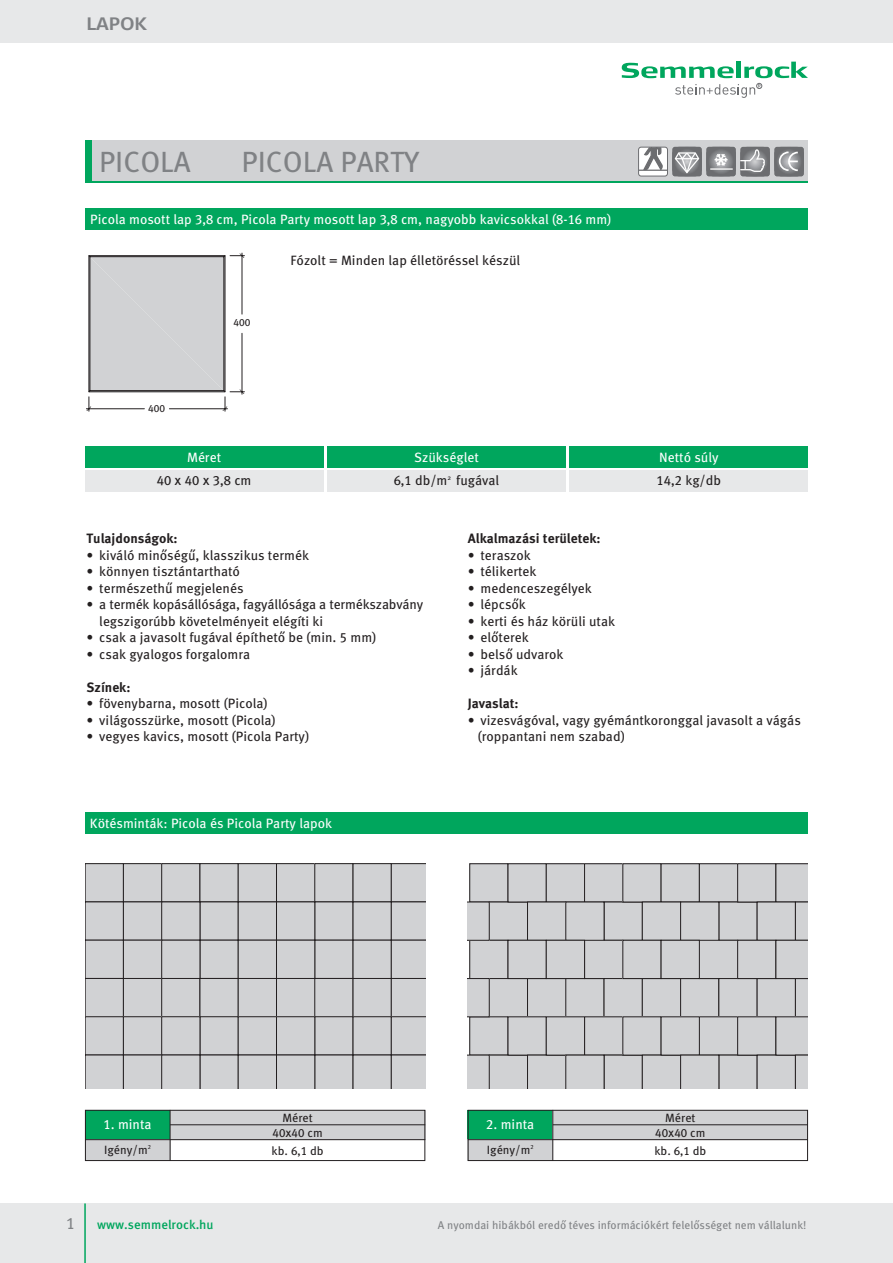
<style>
.page{position:relative;width:893px;height:1263px;background:#fff}
.page>*{position:absolute;margin:0;border:0;box-sizing:border-box;transform-origin:0 0}
.t1{font:29.25px "Meta Pro";color:#808285}
.t2{font:700 18px "Signa Normal";color:#808285}
.t3{font:16.5px "Meta Plus Book Caps";color:#808285}
.t4{font:13.5px/16.5px "Meta Pro";color:#231f20}
.t5{font:13.5px/23.4px "Meta Pro";color:#fff}
.t6{font:700 13.5px "Meta Pro";color:#231f20}
.t7{font:13.5px "Meta Plus Book Caps";color:#231f20}
.t8{font:500 12.75px "Meta Pro";color:#00a65d}
.t9{font:12px "Meta Pro";color:#231f20}
.t10{font:12px "Meta Plus Book Caps";color:#231f20}
.t11{font:11.25px "Meta Pro";color:#808285}
.t12{font:10.5px "Meta Plus Book Caps";color:#231f20}
.t13{font:6px "Meta Plus Book Caps";color:#231f20}
.s1{font-family:"Meta Plus Book Caps"}
.s2{font-family:"Meta Pro"}
.s3{color:#fff}
.s4{font-family:"Meta Plus Book Caps";color:#231f20}
.s5{color:#231f20}
</style>
<div class="page">
<div style="left:0;top:0;width:893px;height:43px;background:#e7e8e9"></div>
<svg style="left:622px;top:62px;width:186px;height:36px"></svg>
<div style="left:0;top:1203px;width:893px;height:60px;background:#e7e8e9"></div>
<hr style="left:84px;top:1203px;width:2px;height:60px;background:#00a65d">
<div style="left:85px;top:208px;width:723px;height:22px;background:#00a65d"></div>
<svg style="left:86px;top:253px;width:158px;height:158px"></svg>
<div style="left:85px;top:446px;width:238px;height:22px;background:#00a65d"></div>
<div style="left:85px;top:470px;width:238px;height:21px;background:#e7e8e9"></div>
<div style="left:327px;top:446px;width:239px;height:22px;background:#00a65d"></div>
<div style="left:327px;top:470px;width:239px;height:21px;background:#e7e8e9"></div>
<div style="left:570px;top:446px;width:238px;height:22px;background:#00a65d"></div>
<div style="left:570px;top:470px;width:238px;height:21px;background:#e7e8e9"></div>
<div style="left:85px;top:812px;width:723px;height:21px;background:#00a65d"></div>
<svg style="left:468px;top:863px;width:340px;height:226px"></svg>
<div style="left:468px;top:1110px;width:85px;height:30px;background:#00a65d"></div>
<div style="left:553px;top:1110px;width:255px;height:30px;background:#d1d2d4"></div>
<div style="left:468px;top:1140px;width:85px;height:21px;background:#d1d2d4"></div>
<hr style="left:553px;top:1124px;width:255px;height:1px;background:#231f20">
<hr style="left:468px;top:1139px;width:340px;height:1px;background:#231f20">
<hr style="left:552px;top:1110px;width:1px;height:51px;background:#231f20">
<div style="left:468px;top:1110px;width:340px;height:51px;border:1px solid #231f20"></div>
<svg style="left:85px;top:863px;width:340px;height:226px"></svg>
<div style="left:85px;top:1110px;width:85px;height:30px;background:#00a65d"></div>
<div style="left:170px;top:1110px;width:255px;height:30px;background:#d1d2d4"></div>
<div style="left:85px;top:1140px;width:85px;height:21px;background:#d1d2d4"></div>
<hr style="left:170px;top:1124px;width:255px;height:1px;background:#231f20">
<hr style="left:85px;top:1139px;width:340px;height:1px;background:#231f20">
<hr style="left:170px;top:1110px;width:1px;height:51px;background:#231f20">
<div style="left:85px;top:1110px;width:340px;height:51px;border:1px solid #231f20"></div>
<div style="left:85px;top:140px;width:723px;height:43px;background:#d1d2d4"></div>
<div style="left:85px;top:140px;width:6px;height:43px;background:#00a65d"></div>
<div style="left:638px;top:147px;width:30px;height:29px;border:1px solid #6c6d70;border-radius:3px"></div>
<svg style="left:639px;top:147px;width:165px;height:29px"></svg>
<hr style="left:710px;top:168px;width:23px;height:2px;background:#fff">
<hr style="left:85px;top:181px;width:723px;height:2px;background:#00a65d">
<h2 class="t2" style="left:87px;top:13px;width:62px">LAPOK</h2>
<h1 class="t1" style="left:99px;top:152px;width:93px">picola</h1>
<h1 class="t1" style="left:241px;top:152px;width:179px">picola party</h1>
<p class="t5" style="left:90px;top:209px;width:523px">picola mosott lap <span class="s1">3,8</span> cm, picola party mosott lap <span class="s1">3,8</span> cm, nagyobb kavicsokkal (<span class="s1">8-16</span> mm)</p>
<p class="t12" style="left:148px;top:402px;width:18px">400</p>
<p class="t12" style="left:234px;top:317px;width:18px">400</p>
<p class="t5" style="left:187px;top:447px;width:36px">Méret</p>
<p class="t7" style="left:157px;top:473px;width:96px">40 x 40 x 3,8 <span class="s2">cm</span></p>
<p class="t4" style="left:291px;top:254px;width:231px">Fózolt = Minden lap élletöréssel készül</p>
<p class="t4" style="left:394px;top:447px;width:107px;line-height:23.4px;text-align:center"><span class="s3">Szükséglet<br></span><span class="s1">6,1</span> db/m<sup>2</sup> fugával</p>
<p class="t5" style="left:657px;top:447px;width:66px">Nettó súly<br><span class="s4">14,2</span> <span class="s5">kg/db</span></p>
<p class="t6" style="left:87px;top:534px;width:93px">Tulajdonságok:</p>
<p class="t4" style="left:87px;top:548px;width:224px">• kiváló minőségű, klasszikus termék</p>
<p class="t4" style="left:87px;top:565px;width:155px">• könnyen tisztántartható</p>
<p class="t4" style="left:87px;top:581px;width:159px">• természethű megjelenés</p>
<p class="t4" style="left:99px;top:598px;width:325px;text-indent:-13px">• a termék kopásállósága, fagyállósága a termékszabvány legszigorúbb követelményeit elégíti ki</p>
<p class="t4" style="left:87px;top:631px;width:291px">• csak a javasolt fugával építhető be (min. <span class="s1">5</span> mm)</p>
<p class="t4" style="left:87px;top:647px;width:165px">• csak gyalogos forgalomra</p>
<p class="t6" style="left:87px;top:682px;width:45px">Színek:</p>
<p class="t4" style="left:87px;top:697px;width:183px">• fövenybarna, mosott (picola)</p>
<p class="t4" style="left:87px;top:713px;width:191px">• világosszürke, mosott (picola)</p>
<p class="t4" style="left:87px;top:730px;width:224px">• vegyes kavics, mosott (picola party)</p>
<p class="t5" style="left:90px;top:812px;width:244px">Kötésminták: picola és picola party lapok</p>
<p class="t6" style="left:468px;top:534px;width:134px">Alkalmazási területek:</p>
<p class="t4" style="left:468px;top:548px;width:65px">• teraszok</p>
<p class="t4" style="left:468px;top:565px;width:70px">• télikertek</p>
<p class="t4" style="left:468px;top:581px;width:126px">• medenceszegélyek</p>
<p class="t4" style="left:468px;top:598px;width:60px">• lépcsők</p>
<p class="t4" style="left:468px;top:614px;width:149px">• kerti és ház körüli utak</p>
<p class="t4" style="left:468px;top:631px;width:62px">• előterek</p>
<p class="t4" style="left:468px;top:647px;width:97px">• belső udvarok</p>
<p class="t4" style="left:468px;top:664px;width:51px">• járdák</p>
<p class="t6" style="left:468px;top:699px;width:52px">Javaslat:</p>
<p class="t4" style="left:478px;top:713px;width:325px;text-indent:-10px">• vizesvágóval, vagy gyémántkoronggal javasolt a vágás (roppantani nem szabad)</p>
<p class="t5" style="left:104px;top:1114px;width:50px"><span class="s1">1</span>. minta</p>
<p class="t9" style="left:104px;top:1146px;width:45px">igény/m</p>
<p class="t13" style="left:148px;top:1143px;width:5px">2</p>
<p class="t9" style="left:282px;top:1114px;width:32px">Méret</p>
<p class="t10" style="left:273px;top:1125px;width:52px">40x40 <span class="s2">cm</span></p>
<p class="t9" style="left:272px;top:1147px;width:54px">kb. <span class="s1">6,1</span> db</p>
<p class="t5" style="left:486px;top:1114px;width:50px"><span class="s1">2</span>. minta</p>
<p class="t9" style="left:487px;top:1146px;width:45px">igény/m</p>
<p class="t13" style="left:530px;top:1143px;width:5px">2</p>
<p class="t9" style="left:665px;top:1114px;width:32px">Méret</p>
<p class="t10" style="left:655px;top:1125px;width:52px">40x40 <span class="s2">cm</span></p>
<p class="t9" style="left:654px;top:1147px;width:54px">kb. <span class="s1">6,1</span> db</p>
<p class="t3" style="left:66px;top:1213px;width:10px">1</p>
<p class="t8" style="left:97px;top:1220px;width:118px">www.semmelrock.hu</p>
<p class="t11" style="left:438px;top:1221px;width:370px">a nyomdai hibákból eredő téves információkért felelősséget nem vállalunk!</p>
</div>
